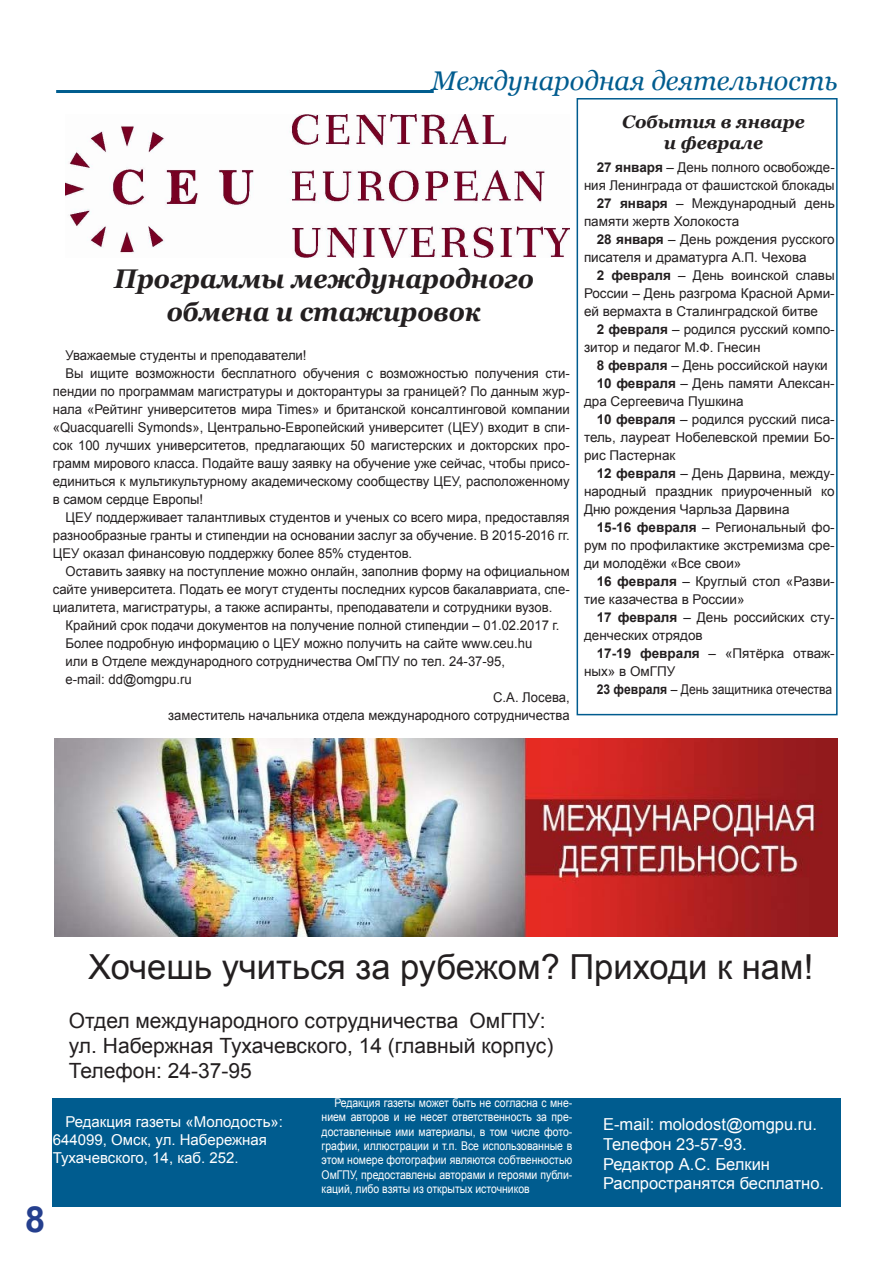
<style>
.page{position:relative;width:893px;height:1263px;background:#fff}
.page>*{position:absolute;margin:0;border:0;box-sizing:border-box;transform-origin:0 0}
.t1{font:700 36px "Arial";color:#253f8e}
.t2{font:34.5px "Arial";color:#231f20}
.t3{font:italic 700 27px "Georgia";color:#231f20;scale:.94 1}
.t4{font:italic 27px "Georgia";color:#005c8f}
.t5{font:21px "Arial";color:#231f20}
.t6{font:italic 700 18px "Georgia";color:#231f20}
.t7{font:16.5px "Arial";color:#fff}
.t8{font:15px/18px "Arial";color:#fff}
.t9{font:13.5px/18px "Arial";color:#231f20}
.t10{font:13.5px "Arial";color:#231f20;scale:.9 1}
.t11{font:12px/14.4px "Arial";color:#fff;text-align:justify;scale:.87 1}
.s1{font-weight:700}
</style>
<div class="page">
<hr style="left:56px;top:90px;width:378px;height:3px;background:#005d8f">
<div style="left:53px;top:1098px;width:788px;height:108px;background:#005c8f"></div>
<div style="left:577px;top:98px;width:261px;height:617px;border:2px solid #005c8f"></div>
<img style="left:66px;top:114px;width:504px;height:143px">
<img style="left:54px;top:738px;width:784px;height:198px">
<p class="t4" style="left:431px;top:64px;width:408px">Международная деятельность</p>
<p class="t3" style="left:114px;top:261px;width:448px">Программы международного</p>
<p class="t3" style="left:167px;top:294px;width:336px">обмена и стажировок</p>
<p class="t9" style="left:66px;top:346px;width:243px">Уважаемые студенты и преподаватели!</p>
<p class="t9" style="left:53px;top:364px;width:518px;text-align:justify;text-indent:13px">Вы ищите возможности бесплатного обучения с возможностью получения сти&shy;пендии по программам магистратуры и докторантуры за границей? По данным жур&shy;нала «Рейтинг университетов мира Times» и британской консалтинговой компании «Quacquarelli Symonds», Центрально-Европейский университет (ЦЕУ) входит в спи&shy;сок 100 лучших университетов, предлагающих 50 магистерских и докторских про&shy;грамм мирового класса. Подайте вашу заявку на обучение уже сейчас, чтобы присо&shy;единиться к мультикультурному академическому сообществу ЦЕУ, расположенному в самом сердце Европы!</p>
<p class="t9" style="left:53px;top:508px;width:518px;text-align:justify;text-indent:13px">ЦЕУ поддерживает талантливых студентов и ученых со всего мира, предоставляя разнообразные гранты и стипендии на основании заслуг за обучение. В 2015-2016 гг.<br>ЦЕУ оказал финансовую поддержку более 85% студентов.</p>
<p class="t9" style="left:53px;top:562px;width:518px;text-align:justify;text-indent:13px">Оставить заявку на поступление можно онлайн, заполнив форму на официальном сайте университета. Подать ее могут студенты последних курсов бакалавриата, спе&shy;циалитета, магистратуры, а также аспиранты, преподаватели и сотрудники вузов.</p>
<p class="t9" style="left:66px;top:616px;width:495px">Крайний срок подачи документов на получение полной стипендии – 01.02.2017 г.</p>
<p class="t9" style="left:66px;top:634px;width:468px">Более подробную информацию о ЦЕУ можно получить на сайте www.ceu.hu</p>
<p class="t9" style="left:66px;top:652px;width:441px">или в Отделе международного сотрудничества ОмГПУ по тел. 24-37-95,</p>
<p class="t9" style="left:66px;top:670px;width:128px">e-mail: dd@omgpu.ru</p>
<p class="t9" style="left:493px;top:688px;width:78px">С.А. Лосева,</p>
<p class="t9" style="left:168px;top:706px;width:403px">заместитель начальника отдела международного сотрудничества</p>
<p class="t6" style="left:622px;top:110px;width:184px">События в январе</p>
<p class="t6" style="left:664px;top:132px;width:101px">и феврале</p>
<p class="t9" style="left:584px;top:159px;width:252px;text-align:right"><span class="s1">27 января</span> – День полного освобожде&shy;ния Ленинграда от фашистской блокады</p>
<p class="t9" style="left:584px;top:195px;width:252px;text-indent:13px"><span class="s1">27 января</span> – Международный день памяти жертв Холокоста</p>
<p class="t9" style="left:584px;top:231px;width:252px;text-indent:13px"><span class="s1">28 января</span> – День рождения русского писателя и драматурга А.П. Чехова</p>
<p class="t9" style="left:584px;top:267px;width:252px;text-align:justify;text-indent:13px"><span class="s1">2 февраля</span> – День воинской славы России – День разгрома Красной Арми&shy;ей вермахта в Сталинградской битве</p>
<p class="t9" style="left:584px;top:321px;width:252px;text-indent:13px"><span class="s1">2 февраля</span> – родился русский компо&shy;зитор и педагог М.Ф. Гнесин</p>
<p class="t9" style="left:597px;top:357px;width:233px"><span class="s1">8 февраля</span> – День российской науки</p>
<p class="t9" style="left:584px;top:375px;width:252px;text-indent:13px"><span class="s1">10 февраля</span> – День памяти Алексан&shy;дра Сергеевича Пушкина</p>
<p class="t9" style="left:584px;top:411px;width:252px;text-align:justify;text-indent:13px"><span class="s1">10 февраля</span> – родился русский писа&shy;тель, лауреат Нобелевской премии Бо&shy;рис Пастернак</p>
<p class="t9" style="left:584px;top:465px;width:252px;text-align:justify;text-indent:13px"><span class="s1">12 февраля</span> – День Дарвина, между&shy;народный праздник приуроченный ко Дню рождения Чарльза Дарвина</p>
<p class="t9" style="left:584px;top:519px;width:252px;text-align:justify;text-indent:13px"><span class="s1">15-16 февраля</span> – Региональный фо&shy;рум по профилактике экстремизма сре&shy;ди молодёжи «Все свои»</p>
<p class="t9" style="left:584px;top:573px;width:252px;text-indent:13px"><span class="s1">16 февраля</span> – Круглый стол «Разви&shy;тие казачества в России»</p>
<p class="t9" style="left:584px;top:609px;width:252px;text-indent:13px"><span class="s1">17 февраля</span> – День российских сту&shy;денческих отрядов</p>
<p class="t9" style="left:584px;top:645px;width:252px;text-indent:13px"><span class="s1">17-19 февраля</span> – «Пятёрка отваж&shy;ных» в ОмГПУ</p>
<p class="t10" style="left:597px;top:681px;width:263px"><span class="s1">23 февраля</span> – День защитника отечества</p>
<h1 class="t1" style="left:25px;top:1196px;width:22px">8</h1>
<p class="t2" style="left:88px;top:944px;width:726px">Хочешь учиться за рубежом? Приходи к нам!</p>
<p class="t5" style="left:69px;top:1007px;width:478px">Отдел международного сотрудничества ОмГПУ:</p>
<p class="t5" style="left:69px;top:1032px;width:486px">ул. Набержная Тухачевского, 14 (главный корпус)</p>
<p class="t5" style="left:69px;top:1057px;width:184px">Телефон: 24-37-95</p>
<p class="t8" style="left:53px;top:1113px;width:232px;text-indent:13px">Редакция газеты «Молодость»:<br>644099, Омск, ул. Набережная<br>Тухачевского, 14, каб. 252.</p>
<p class="t11" style="left:322px;top:1095px;width:290px;text-indent:13px">Редакция газеты может быть не согласна с мне&shy;нием авторов и не несет ответственность за пре&shy;доставленные ими материалы, в том числе фото&shy;графии, иллюстрации и т.п. Все использованные в этом номере фотографии являются собтвенностью ОмГПУ, предоставлены авторами и героями публи&shy;каций, либо взяты из открытых источников</p>
<p class="t7" style="left:603px;top:1113px;width:215px">E-mail: molodost@omgpu.ru.</p>
<p class="t7" style="left:603px;top:1133px;width:145px">Телефон 23-57-93.</p>
<p class="t7" style="left:603px;top:1153px;width:168px">Редактор А.С. Белкин</p>
<p class="t7" style="left:603px;top:1173px;width:223px">Распространятся бесплатно.</p>
</div>
